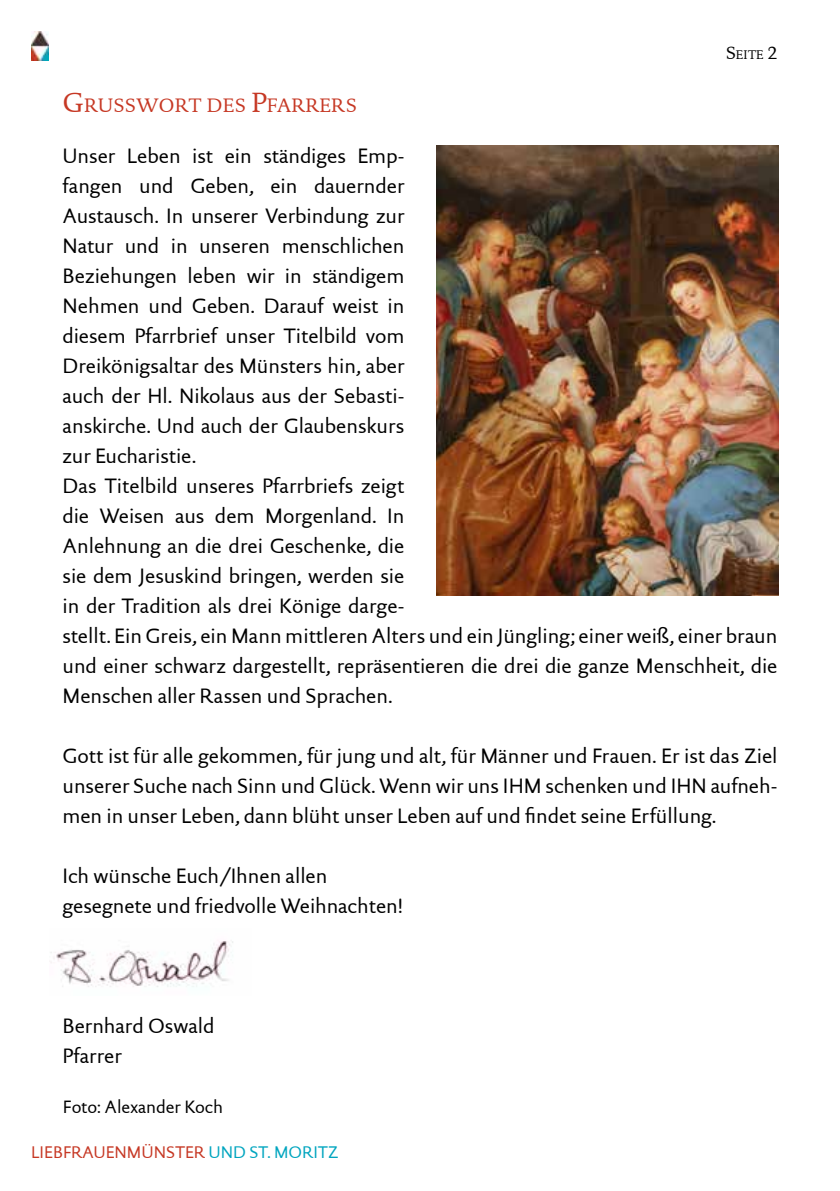
<style>
.page{position:relative;width:840px;height:1191px;background:#fff}
.page>*{position:absolute;margin:0;border:0;box-sizing:border-box;transform-origin:0 0}
.t1{font:21px/30px "DTL Documenta Sans T";color:#000}
.t2{font:19.6px "DTL Documenta T";color:#c63824}
.t3{font:18px "DTL Documenta Sans T";letter-spacing:-.005em;color:#000}
.t4{font:17px "DTL Documenta Sans T";color:#c63824}
.t5{font:12.6px "DTL Documenta T";color:#000}
.s1{font-size:28px}
.s2{font-size:18px}
.s3{color:#00a5bf}
</style>
<div class="page">
<img style="left:31px;top:31px;width:17px;height:29px">
<img style="left:436px;top:146px;width:341px;height:449px">
<img style="left:50px;top:941px;width:183px;height:46px">
<p class="t2" style="left:62px;top:94px;width:294px"><span class="s1">G</span>RUSSWORT DES <span class="s1">P</span>FARRERS</p>
<p class="t5" style="left:725px;top:48px;width:53px"><span class="s2">S</span>EITE <span class="s2">2</span></p>
<p class="t1" style="left:62px;top:140px;width:716px">U nser Leben ist ein ständiges Emp-<br>fangen und Geben, ein dauernder<br>Austausch. I n unserer Verbindung zur<br>Natur und in unseren menschlichen<br>Beziehungen leben wir in ständigem<br>Nehmen und Geben. Darauf weist in<br>diesem Pfarrbrief unser Titelbild vom<br>Dreikönigsaltar des M ünsters hin, aber<br>auch der Hl. N ikolaus aus der Sebasti-<br>anskirche. U nd auch der Glaubenskurs<br>zur Eucharistie.<br>Das Titelbild unseres Pfarrbriefs zeigt<br>die Weisen aus dem Morgenland. I n<br>Anlehnung an die drei Geschenke, die<br>sie dem Jesuskind bringen, werden sie<br>in der Tradition als drei Könige darge-<br>stellt. Ein Greis, ein Mann mittleren Alters und ein Jüngling; einer weiß, einer braun und einer schwarz dargestellt, repräsentieren die drei die ganze Menschheit, die Menschen aller Rassen und Sprachen.</p>
<p class="t1" style="left:62px;top:740px;width:716px;text-align:justify">Gott ist für alle gekommen, für jung und alt, für Männer und Frauen. Er ist das Ziel unserer Suche nach Sinn und Glück. Wenn wir uns I HM schenken und I HN aufneh&shy;men in unser Leben, dann blüht unser Leben auf und findet seine Erfüllung.</p>
<p class="t1" style="left:62px;top:860px;width:342px">Ich wünsche Euch/I hnen allen gesegnete und friedvolle Weihnachten!</p>
<p class="t1" style="left:62px;top:1010px;width:154px">Bernhard Oswald<br>Pfarrer</p>
<p class="t3" style="left:63px;top:1096px;width:162px">Foto: Alexander Koch</p>
<p class="t4" style="left:31px;top:1142px;width:309px">Liebfrauenmünster <span class="s3">und St. Moritz</span></p>
</div>
